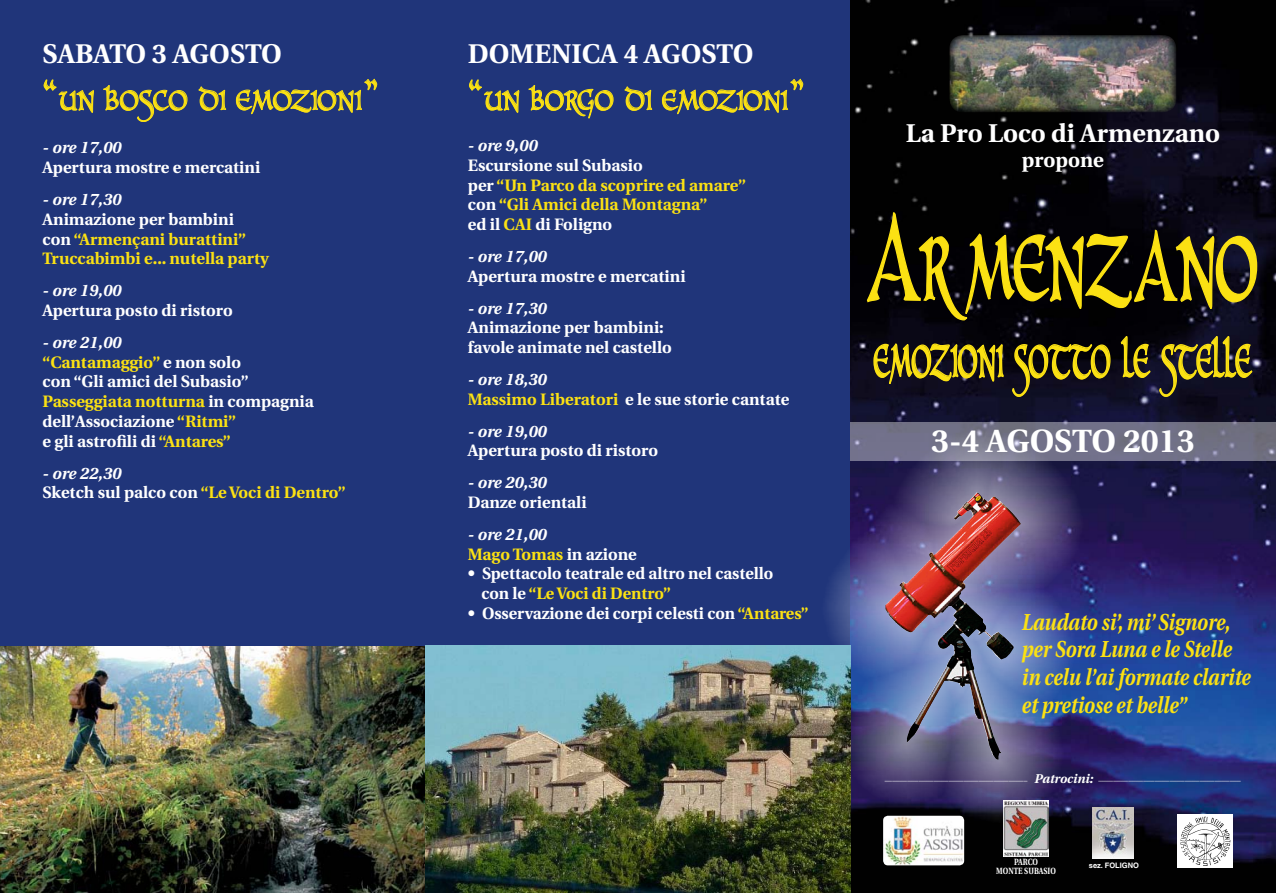
<style>
.page{position:relative;width:1276px;height:893px;background:#fff}
.page>*{position:absolute;margin:0;border:0;box-sizing:border-box;transform-origin:0 0}
.t1{font:128.7px "Un Zialish";letter-spacing:-.085em;color:#fbe113;scale:.51 1}
.t2{font:64.35px "Un Zialish";letter-spacing:-.12em;color:#fbe113;scale:.47 1}
.t3{font:39px "Un Zialish";letter-spacing:-.11em;color:#fbe113;scale:.75 1}
.t4{font:700 32.1px "Utopia";color:#fff}
.t5{font:700 27px "Utopia";color:#fff}
.t6{font:700 25.65px "Utopia";color:#fff}
.t7{font:italic 700 23.1px/27.6px "Utopia";color:#fbe113;scale:.83 1}
.t8{font:700 20.55px "Utopia";color:#fff}
.t9{font:700 16.5px/19.8px "Utopia";color:#fff}
.t10{font:700 16.5px/19.8px "Utopia";color:#fbe113}
.t11{font:italic 700 16.5px/19.8px "Utopia";color:#fff}
.t12{font:700 9px/9px "Utopia";color:#fff;text-align:center;scale:.8 1}
.t13{font:7.5px "Utopia";color:#fff}
.t14{font:700 7.5px "Helvetica";color:#fff}
.s1{color:#fff}
.s2{font-style:italic}
.s3{color:#fbe113}
.s4{font-style:normal;color:#fbe113}
.s5{font-style:normal}
.s6{font-weight:700;font-style:italic;font-size:12.75px}
</style>
<div class="page">
<div style="left:0;top:0;width:857px;height:893px;background:#20357a"></div>
<img style="left:850px;top:0;width:426px;height:893px">
<div style="left:850px;top:422px;width:426px;height:39px;background:linear-gradient(to right,#717185,#717184)"></div>
<svg style="left:827px;top:427px;width:256px;height:395px;background:#44477b"></svg>
<img style="left:885px;top:492px;width:136px;height:268px">
<svg style="left:866px;top:144px;width:392px;height:254px;background:#19160f"></svg>
<img style="left:949px;top:35px;width:227px;height:77px">
<img style="left:883px;top:816px;width:81px;height:49px">
<img style="left:1003px;top:800px;width:46px;height:56px">
<img style="left:1092px;top:808px;width:41px;height:51px">
<img style="left:1177px;top:814px;width:55px;height:53px">
<svg style="left:43px;top:79px;width:51px;height:34px"></svg>
<svg style="left:103px;top:85px;width:85px;height:37px"></svg>
<svg style="left:198px;top:86px;width:29px;height:25px"></svg>
<svg style="left:236px;top:78px;width:142px;height:37px"></svg>
<svg style="left:469px;top:79px;width:51px;height:34px"></svg>
<svg style="left:528px;top:85px;width:86px;height:34px"></svg>
<svg style="left:624px;top:86px;width:29px;height:25px"></svg>
<svg style="left:662px;top:78px;width:142px;height:37px"></svg>
<img style="left:0;top:645px;width:850px;height:248px">
<h3 class="t5" style="left:43px;top:38px;width:241px">SABATO 3 AGOSTO</h3>
<h3 class="t3" style="left:43px;top:74px;width:449px">“un bosco di emozioni”</h3>
<p class="t11" style="left:43px;top:138px;width:80px">- ore 17,00</p>
<p class="t9" style="left:43px;top:158px;width:219px">Apertura mostre e mercatini</p>
<p class="t11" style="left:43px;top:190px;width:80px">- ore 17,30</p>
<p class="t10" style="left:43px;top:209px;width:228px"><span class="s1">Animazione per bambini<br>con</span> “Armençani burattini”<br>Truccabimbi e... nutella party</p>
<p class="t11" style="left:43px;top:281px;width:80px">- ore 19,00</p>
<p class="t9" style="left:43px;top:301px;width:192px">Apertura posto di ristoro</p>
<p class="t9" style="left:43px;top:332px;width:273px"><span class="s2">- ore 21,00<br></span><span class="s3">“Cantamaggio”</span> e non solo<br>con “Gli amici del Subasio”<br><span class="s3">Passeggiata notturna</span> in compagnia dell’Associazione <span class="s3">“Ritmi”<br></span>e gli astrofili di <span class="s3">“Antares”</span></p>
<p class="t9" style="left:43px;top:463px;width:305px"><span class="s2">- ore 22,30<br></span>Sketch sul palco con <span class="s3">“Le Voci di Dentro”</span></p>
<h3 class="t5" style="left:468px;top:38px;width:287px">DOMENICA 4 AGOSTO</h3>
<h3 class="t3" style="left:468px;top:74px;width:450px">“un borgo di emozioni”</h3>
<p class="t11" style="left:468px;top:136px;width:71px">- ore 9,00</p>
<p class="t10" style="left:468px;top:155px;width:279px"><span class="s1">Escursione sul Subasio<br>per</span> “Un Parco da scoprire ed amare” <span class="s1">con</span> “Gli Amici della Montagna”<br><span class="s1">ed il</span> CAI <span class="s1">di Foligno</span></p>
<p class="t11" style="left:468px;top:247px;width:80px">- ore 17,00</p>
<p class="t9" style="left:468px;top:266px;width:219px">Apertura mostre e mercatini</p>
<p class="t11" style="left:468px;top:298px;width:80px">- ore 17,30</p>
<p class="t9" style="left:468px;top:318px;width:205px">Animazione per bambini: favole animate nel castello</p>
<p class="t9" style="left:468px;top:370px;width:323px"><span class="s2">- ore 18,30<br></span><span class="s3">Massimo Liberatori</span> e le sue storie cantate</p>
<p class="t11" style="left:468px;top:421px;width:80px">- ore 19,00</p>
<p class="t9" style="left:468px;top:441px;width:192px">Apertura posto di ristoro</p>
<p class="t11" style="left:468px;top:473px;width:80px">- ore 20,30</p>
<p class="t9" style="left:468px;top:493px;width:120px">Danze orientali</p>
<p class="t11" style="left:468px;top:524px;width:170px">- ore 21,00<br><span class="s4">Mago Tomas</span> <span class="s5">in azione</span></p>
<p class="t9" style="left:481px;top:564px;width:293px;text-indent:-14px">• Spettacolo teatrale ed altro nel castello con le <span class="s3">“Le Voci di Dentro”</span></p>
<p class="t9" style="left:468px;top:604px;width:342px">• Osservazione dei corpi celesti con <span class="s3">“Antares”</span></p>
<h3 class="t6" style="left:906px;top:119px;width:316px">La Pro Loco di Armenzano</h3>
<p class="t8" style="left:1022px;top:148px;width:83px">propone</p>
<h1 class="t1" style="left:864px;top:183px;width:782px">Armenzano</h1>
<h2 class="t2" style="left:872px;top:319px;width:813px">emozioni sotto le stelle</h2>
<h3 class="t4" style="left:931px;top:422px;width:265px">3-4 AGOSTO 2013</h3>
<h3 class="t7" style="left:1022px;top:608px;width:277px">Laudato si’, mi’ Signore, per Sora Luna e le Stelle in celu l’ai formate clarite et pretiose et belle”</h3>
<p class="t13" style="left:885px;top:777px;width:357px">–––––––––––––––––––––––––––––––––––––– <span class="s6">Patrocini:</span> ––––––––––––––––––––––––––––––––––––––</p>
<p class="t12" style="left:996px;top:858px;width:76px">PARCO<br>MONTE SUBASIO</p>
<p class="t14" style="left:1089px;top:861px;width:52px">sez. FOLIGNO</p>
</div>
